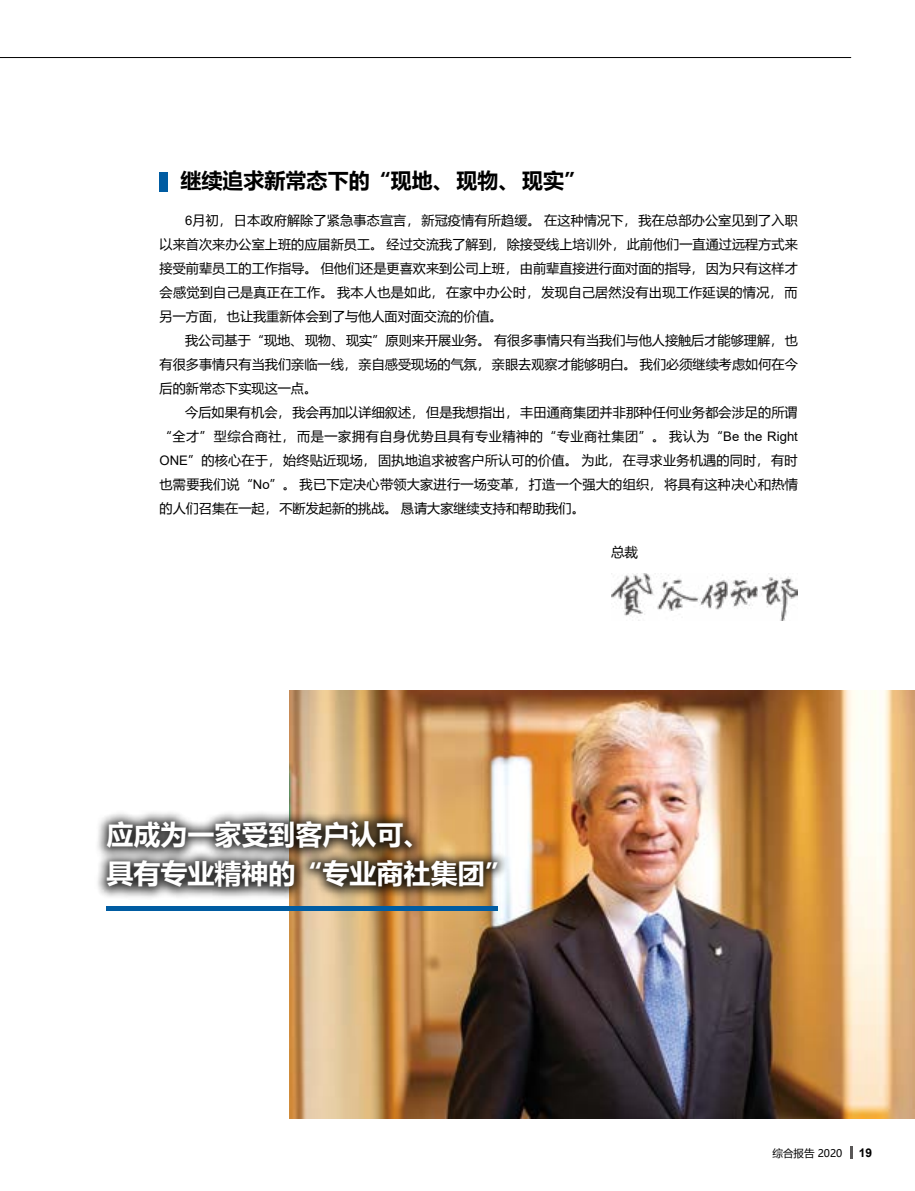
<style>
.page{position:relative;width:915px;height:1191px;background:#fff}
.page>*{position:absolute;margin:0;border:0;box-sizing:border-box;transform-origin:0 0}
.t1{font:700 27px/39px "Microsoft Ya Hei";color:#fff}
.t2{font:700 21px "Microsoft Ya Hei";color:#000}
.t3{font:13.5px "Microsoft Ya Hei";color:#000}
.t4{font:13.2px/24px "Microsoft Ya Hei";color:#000;text-align:justify}
.t5{font:700 12px "Arial";color:#000}
.t6{font:10.5px "Microsoft Ya Hei";color:#000}
.s1{font-family:"Arial"}
</style>
<div class="page">
<img style="left:611px;top:573px;width:186px;height:47px">
<svg style="left:850px;top:1146px;width:2px;height:12px"></svg>
<hr style="left:0;top:57px;width:850px;height:1px;background:#000">
<img style="left:289px;top:691px;width:625px;height:427px">
<div style="left:159px;top:172px;width:9px;height:19px;background:#005ca2"></div>
<div style="left:94px;top:809px;width:415px;height:90px;background:#000;opacity:.8"></div>
<hr style="left:106px;top:906px;width:391px;height:4px;background:#005ca2">
<h2 class="t2" style="left:180px;top:166px;width:406px">继续追求新常态下的“现地、现物、现实”</h2>
<p class="t4" style="left:159px;top:208px;width:639px;text-indent:26px"><span class="s1">6</span>月初，日本政府解除了紧急事态宣言，新冠疫情有所趋缓。在这种情况下，我在总部办公室见到了入职以来首次来办公室上班的应届新员工。经过交流我了解到，除接受线上培训外，此前他们一直通过远程方式来接受前辈员工的工作指导。但他们还是更喜欢来到公司上班，由前辈直接进行面对面的指导，因为只有这样才会感觉到自己是真正在工作。我本人也是如此，在家中办公时，发现自己居然没有出现工作延误的情况，而另一方面，也让我重新体会到了与他人面对面交流的价值。</p>
<p class="t4" style="left:159px;top:328px;width:639px;text-indent:26px">我公司基于“现地、现物、现实”原则来开展业务。有很多事情只有当我们与他人接触后才能够理解，也有很多事情只有当我们亲临一线，亲自感受现场的气氛，亲眼去观察才能够明白。我们必须继续考虑如何在今后的新常态下实现这一点。</p>
<p class="t4" style="left:159px;top:400px;width:640px;text-indent:26px">今后如果有机会，我会再加以详细叙述，但是我想指出，丰田通商集团并非那种任何业务都会涉足的所谓“全才”型综合商社，而是一家拥有自身优势且具有专业精神的“专业商社集团”。我认为“<span class="s1">Be the Right ONE</span>”的核心在于，始终贴近现场，固执地追求被客户所认可的价值。为此，在寻求业务机遇的同时，有时也需要我们说“<span class="s1">No</span>”。我已下定决心带领大家进行一场变革，打造一个强大的组织，将具有这种决心和热情的人们召集在一起，不断发起新的挑战。恳请大家继续支持和帮助我们。</p>
<h1 class="t1" style="left:106px;top:813px;width:406px">应成为一家受到客户认可、<br>具有专业精神的“专业商社集团”</h1>
<p class="t3" style="left:611px;top:542px;width:28px">总裁</p>
<p class="t6" style="left:772px;top:1145px;width:71px">综合报告 2020</p>
<p class="t5" style="left:858px;top:1144px;width:15px">19</p>
</div>
